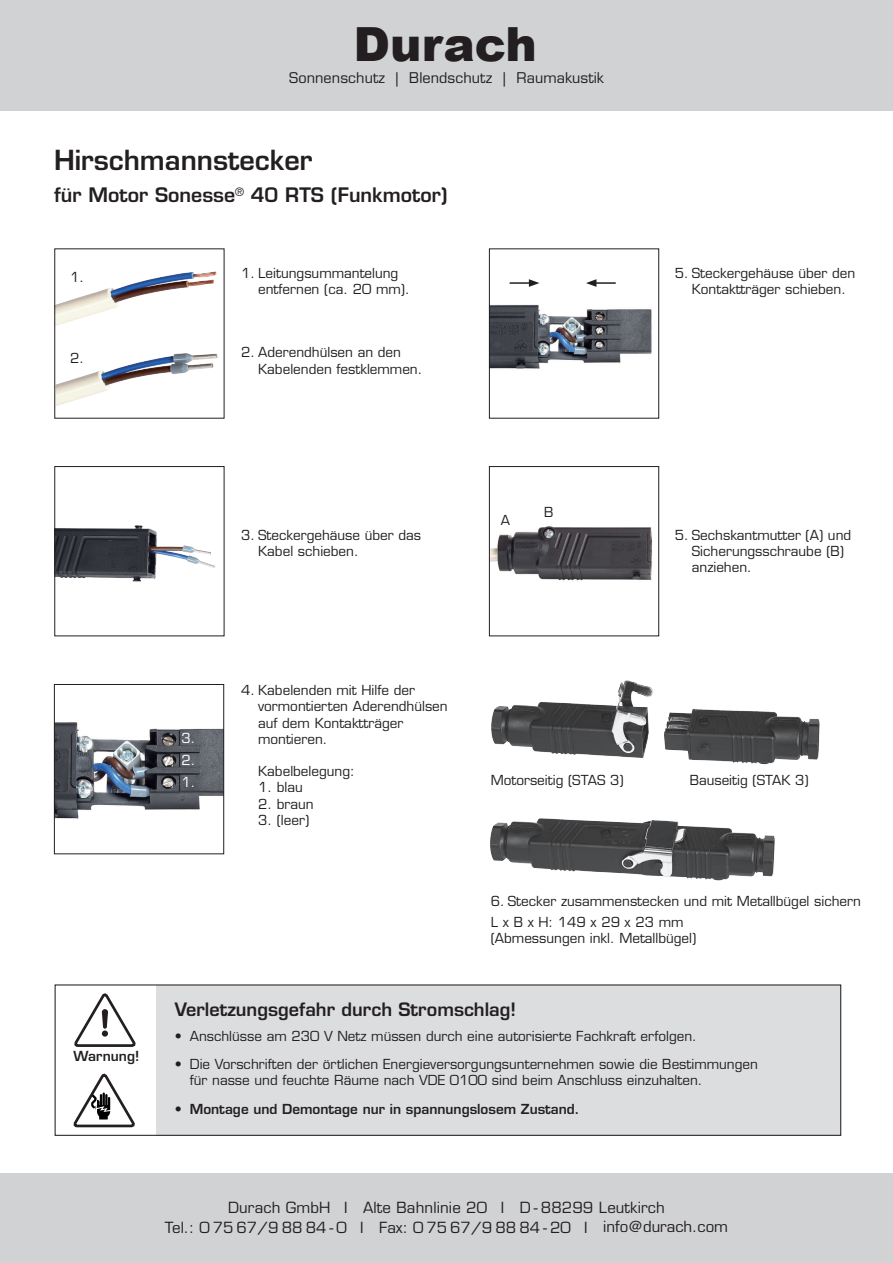
<style>
.page{position:relative;width:893px;height:1263px;background:#fff}
.page>*{position:absolute;margin:0;border:0;box-sizing:border-box;transform-origin:0 0}
.t1{font:900 47.1px "Arial";color:#231f20}
.t2{font:600 27px "Eurostile";color:#231f20}
.t3{font:600 19.5px "Eurostile";color:#231f20}
.t4{font:600 18px "Eurostile";color:#231f20}
.t5{font:15px/19.8px "Eurostile";letter-spacing:.01em;color:#231f20;text-align:center}
.t6{font:14.4px "Eurostile";letter-spacing:.005em;color:#231f20}
.t7{font:13.5px/16.2px "Eurostile";color:#231f20}
.t8{font:600 13.5px "Eurostile";color:#231f20}
.t9{font:13.5px/21.8px "Eurostile";color:#fff;text-align:justify}
.s1{font-weight:400}
</style>
<div class="page">
<div style="left:156px;top:985px;width:684px;height:151px;background:#dcdddf"></div>
<svg style="left:73px;top:1073px;width:62px;height:55px"></svg>
<svg style="left:74px;top:993px;width:62px;height:54px"></svg>
<div style="left:55px;top:984px;width:786px;height:152px;border:1px solid #231f20"></div>
<div style="left:0;top:0;width:893px;height:111px;background:#d1d2d4"></div>
<div style="left:0;top:1174px;width:893px;height:89px;background:#d1d2d4"></div>
<img style="left:56px;top:722px;width:166px;height:97px">
<div style="left:54px;top:684px;width:170px;height:170px;border:1px solid #231f20"></div>
<img style="left:491px;top:526px;width:161px;height:55px">
<div style="left:489px;top:466px;width:170px;height:170px;border:1px solid #231f20"></div>
<img style="left:56px;top:525px;width:159px;height:57px">
<div style="left:54px;top:466px;width:170px;height:170px;border:1px solid #231f20"></div>
<img style="left:491px;top:279px;width:161px;height:90px">
<div style="left:489px;top:248px;width:170px;height:171px;border:1px solid #231f20"></div>
<hr style="left:594px;top:282px;width:22px;height:2px;background:#231f20">
<svg style="left:586px;top:279px;width:10px;height:8px"></svg>
<hr style="left:510px;top:282px;width:21px;height:2px;background:#231f20">
<svg style="left:529px;top:279px;width:10px;height:8px"></svg>
<img style="left:56px;top:271px;width:161px;height:55px">
<img style="left:56px;top:353px;width:162px;height:53px">
<img style="left:491px;top:680px;width:329px;height:85px">
<img style="left:490px;top:818px;width:285px;height:63px">
<h1 class="t1" style="left:354px;top:10px;width:185px">Durach</h1>
<p class="t6" style="left:289px;top:69px;width:316px">Sonnenschutz | Blendschutz | Raumakustik</p>
<h2 class="t2" style="left:54px;top:144px;width:260px">Hirschmannstecker</h2>
<h3 class="t3" style="left:54px;top:183px;width:395px">für Motor Sonesse<sup>®</sup> 40 RTS (Funkmotor)</h3>
<p class="t7" style="left:70px;top:269px;width:15px">1.</p>
<p class="t7" style="left:70px;top:350px;width:15px">2.</p>
<p class="t7" style="left:258px;top:265px;width:153px;text-indent:-17px">1. Leitungsummantelung entfernen (ca. 20 mm).</p>
<p class="t7" style="left:258px;top:344px;width:166px;text-indent:-17px">2. Aderendhülsen an den<br>Kabelenden festklemmen.</p>
<p class="t7" style="left:501px;top:512px;width:11px">A</p>
<p class="t7" style="left:544px;top:504px;width:11px">B</p>
<p class="t7" style="left:675px;top:265px;width:182px;text-align:center">5. Steckergehäuse über den<br>Kontaktträger schieben.</p>
<p class="t7" style="left:258px;top:527px;width:165px;text-indent:-17px">3. Steckergehäuse über das<br>Kabel schieben.</p>
<p class="t7" style="left:692px;top:527px;width:161px;text-indent:-17px">5. Sechskantmutter (A) und<br>Sicherungsschraube (B) anziehen.</p>
<p class="t8" style="left:74px;top:1048px;width:67px">Warnung!</p>
<p class="t9" style="left:182px;top:727px;width:15px">3.<br>2.<br>1.</p>
<p class="t7" style="left:258px;top:682px;width:191px;text-indent:-17px">4. Kabelenden mit Hilfe der vormontierten Aderendhülsen auf dem Kontaktträger montieren.</p>
<p class="t7" style="left:258px;top:763px;width:98px">Kabelbelegung:</p>
<p class="t7" style="left:258px;top:779px;width:46px">1. blau</p>
<p class="t7" style="left:258px;top:796px;width:57px">2. braun</p>
<p class="t7" style="left:258px;top:812px;width:53px">3. (leer)</p>
<p class="t7" style="left:491px;top:772px;width:135px">Motorseitig (STAS 3)</p>
<p class="t7" style="left:690px;top:772px;width:121px">Bauseitig (STAK 3)</p>
<p class="t7" style="left:491px;top:891px;width:372px;line-height:20.7px">6. Stecker zusammenstecken und mit Metallbügel sichern<br>L x B x H: 149 x 29 x 23 mm</p>
<p class="t7" style="left:491px;top:930px;width:207px">(Abmessungen inkl. Metallbügel)</p>
<h3 class="t4" style="left:175px;top:998px;width:343px">Verletzungsgefahr durch Stromschlag!</h3>
<p class="t7" style="left:175px;top:1028px;width:524px">• Anschlüsse am 230 V Netz müssen durch eine autorisierte Fachkraft erfolgen.</p>
<p class="t7" style="left:190px;top:1056px;width:570px;text-indent:-15px">• Die Vorschriften der örtlichen Energieversorgungsunternehmen sowie die Bestimmungen für nasse und feuchte Räume nach VDE 0100 sind beim Anschluss einzuhalten.</p>
<p class="t8" style="left:175px;top:1100px;width:406px"><span class="s1">•</span> Montage und Demontage nur in spannungslosem Zustand.</p>
<p class="t5" style="left:165px;top:1198px;width:565px">Durach GmbH I Alte Bahnlinie 20 I D - 88299 Leutkirch<br>Tel.: 0 75 67/9 88 84 - 0 I Fax: 0 75 67/9 88 84 - 20 I info@durach.com</p>
</div>
